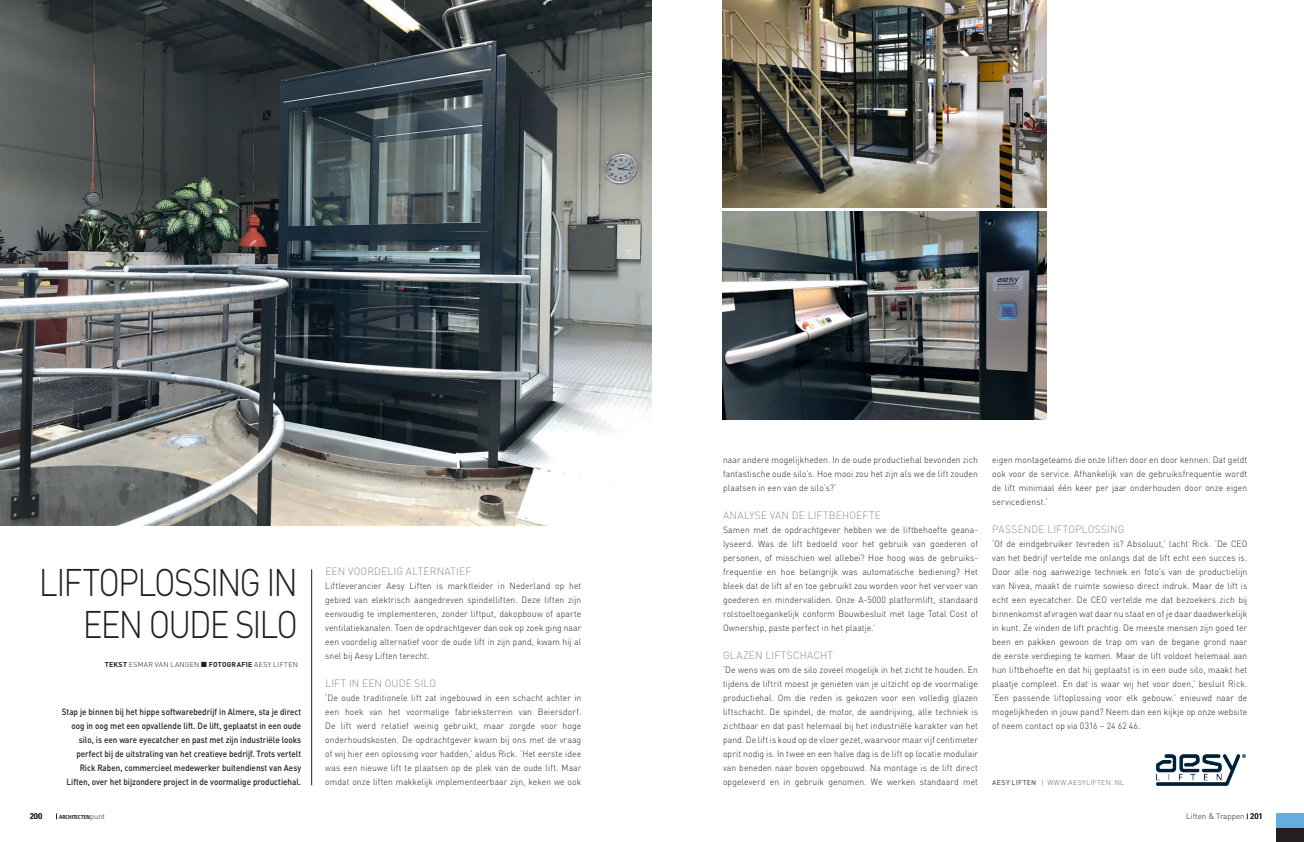
<style>
.page{position:relative;width:1304px;height:842px;background:#fff}
.page>*{position:absolute;margin:0;border:0;box-sizing:border-box;transform-origin:0 0}
._01_Kop_45_DIN_light{font:300 38px/42px "DINOT";letter-spacing:-.055em;color:#231f20;text-align:right;scale:.87 1}
._02_Tussenkop_10_5_D{font:300 10.5px "DINOT";letter-spacing:.015em;color:#8a8c8f}
._02_Body_9_DIN_light{font:300 9px/14px "DINOT";letter-spacing:.01em;color:#231f20;text-align:justify;scale:.95 1}
._02_Intro_9_DIN_Medi{font:500 9px/14px "DINOT";color:#231f20;text-align:right;scale:.9 1}
.t1{font:300 8px "DINOT";color:#231f20}
.t2{font:500 8px "DINOT";color:#231f20}
._02_Auteursnaam_7_DI{font:300 7px "DINOT";letter-spacing:.05em;color:#231f20}
._04_Adres_gegevens_7{font:300 7px "DINOT";letter-spacing:.05em;color:#636366}
.t3{font:500 5.3px "Absolut Pro Cond";letter-spacing:-.005em;color:#231f20;scale:1.15 1}
.s1{font-weight:700}
.s2{font-weight:500}
.s3{font-family:"DINOT";font-weight:300;font-size:7.5px}
</style>
<div class="page">
<img style="left:0;top:0;width:652px;height:526px">
<img style="left:723px;top:0;width:323px;height:208px">
<img style="left:723px;top:212px;width:323px;height:208px">
<hr style="left:311px;top:569px;width:1px;height:216px;background:#231f20">
<img style="left:1156px;top:754px;width:90px;height:31px">
<div style="left:1276px;top:813px;width:28px;height:29px;background:#231f20"></div>
<div style="left:1276px;top:813px;width:28px;height:15px;background:#65addf"></div>
<p class="_01_Kop_45_DIN_light" style="left:39px;top:559px;width:299px">LIFTOPLOSSING IN<br>EEN OUDE SILO</p>
<p class="_02_Auteursnaam_7_DI" style="left:105px;top:659px;width:195px"><span class="s1">TEKST</span> ESMAR VAN LANGEN ■ <span class="s1">FOTOGRAFIE</span> AESY LIFTEN</p>
<p class="_02_Intro_9_DIN_Medi" style="left:62px;top:704px;width:267px">Stap je binnen bij het hippe softwarebedrijf in Almere, sta je direct oog in oog met een opvallende lift. De lift, geplaatst in een oude silo, is een ware eyecatcher en past met zijn industriële looks perfect bij de uitstraling van het creatieve bedrijf. Trots vertelt Rick Raben, commercieel medewerker buitendienst van Aesy Liften, over het bijzondere project in de voormalige productiehal.</p>
<p class="_02_Tussenkop_10_5_D" style="left:325px;top:563px;width:147px">EEN VOORDELIG ALTERNATIEF</p>
<p class="_02_Body_9_DIN_light" style="left:325px;top:578px;width:271px">Liftleverancier Aesy Liften is marktleider in Nederland op het gebied van elektrisch aangedreven spindelliften. Deze liften zijn eenvoudig te implementeren, zonder liftput, dakopbouw of aparte ventilatiekanalen. Toen de opdrachtgever dan ook op zoek ging naar een voordelig alternatief voor de oude lift in zijn pand, kwam hij al snel bij Aesy Liften terecht.</p>
<p class="_02_Tussenkop_10_5_D" style="left:325px;top:675px;width:112px">LIFT IN EEN OUDE SILO</p>
<p class="_02_Body_9_DIN_light" style="left:325px;top:690px;width:271px">‘De oude traditionele lift zat ingebouwd in een schacht achter in een hoek van het voormalige fabrieksterrein van Beiersdorf.<br>De lift werd relatief weinig gebruikt, maar zorgde voor hoge onderhoudskosten. De opdrachtgever kwam bij ons met de vraag of wij hier een oplossing voor hadden,’ aldus Rick. ‘Het eerste idee was een nieuwe lift te plaatsen op de plek van de oude lift. Maar omdat onze liften makkelijk implementeerbaar zijn, keken we ook</p>
<p class="_02_Body_9_DIN_light" style="left:723px;top:452px;width:270px">naar andere mogelijkheden. In de oude productiehal bevonden zich fantastische oude silo’s. Hoe mooi zou het zijn als we de lift zouden plaatsen in een van de silo’s?’</p>
<p class="_02_Tussenkop_10_5_D" style="left:723px;top:507px;width:159px">ANALYSE VAN DE LIFTBEHOEFTE</p>
<p class="_02_Body_9_DIN_light" style="left:723px;top:522px;width:270px">Samen met de opdrachtgever hebben we de liftbehoefte geana&shy;lyseerd. Was de lift bedoeld voor het gebruik van goederen of personen, of misschien wel allebei? Hoe hoog was de gebruiks&shy;frequentie en hoe belangrijk was automatische bediening? Het bleek dat de lift af en toe gebruikt zou worden voor het vervoer van goederen en mindervaliden. Onze A-5000 platformlift, standaard rolstoeltoegankelijk conform Bouwbesluit met lage Total Cost of Ownership, paste perfect in het plaatje.’</p>
<p class="_02_Tussenkop_10_5_D" style="left:723px;top:647px;width:111px">GLAZEN LIFTSCHACHT</p>
<p class="_02_Body_9_DIN_light" style="left:723px;top:662px;width:270px">‘De wens was om de silo zoveel mogelijk in het zicht te houden. En tijdens de liftrit moest je genieten van je uitzicht op de voormalige productiehal. Om die reden is gekozen voor een volledig glazen liftschacht. De spindel, de motor, de aandrijving, alle techniek is zichtbaar en dat past helemaal bij het industriële karakter van het pand. De lift is koud op de vloer gezet, waarvoor maar vijf centimeter oprit nodig is. In twee en een halve dag is de lift op locatie modulair van beneden naar boven opgebouwd. Na montage is de lift direct opgeleverd en in gebruik genomen. We werken standaard met</p>
<p class="_02_Body_9_DIN_light" style="left:992px;top:452px;width:270px">eigen montageteams die onze liften door en door kennen. Dat geldt ook voor de service. Afhankelijk van de gebruiksfrequentie wordt de lift minimaal één keer per jaar onderhouden door onze eigen servicedienst.’</p>
<p class="_02_Tussenkop_10_5_D" style="left:992px;top:521px;width:134px">PASSENDE LIFTOPLOSSING</p>
<p class="_02_Body_9_DIN_light" style="left:992px;top:536px;width:270px">‘Of de eindgebruiker tevreden is? Absoluut,’ lacht Rick. ‘De CEO van het bedrijf vertelde me onlangs dat de lift echt een succes is.<br>Door alle nog aanwezige techniek en foto’s van de productielijn van Nivea, maakt de ruimte sowieso direct indruk. Maar de lift is echt een eyecatcher. De CEO vertelde me dat bezoekers zich bij binnenkomst afvragen wat daar nu staat en of je daar daadwerkelijk in kunt. Ze vinden de lift prachtig. De meeste mensen zijn goed ter been en pakken gewoon de trap om van de begane grond naar de eerste verdieping te komen. Maar de lift voldoet helemaal aan hun liftbehoefte en dat hij geplaatst is in een oude silo, maakt het plaatje compleet. En dat is waar wij het voor doen,’ besluit Rick. ‘Een passende liftoplossing voor elk gebouw.’ enieuwd naar de mogelijkheden in jouw pand? Neem dan een kijkje op onze website of neem contact op via 0316 – 24 62 46.</p>
<p class="_04_Adres_gegevens_7" style="left:992px;top:777px;width:133px"><span class="s2">AESY LIFTEN</span> | WWW.AESYLIFTEN .NL</p>
<p class="t2" style="left:30px;top:810px;width:14px">200</p>
<p class="t3" style="left:60px;top:815px;width:41px">ARCHITECTEN<span class="s3">punt</span></p>
<p class="t1" style="left:1186px;top:810px;width:78px">Liften &amp; Trappen <span class="s2">201</span></p>
</div>
